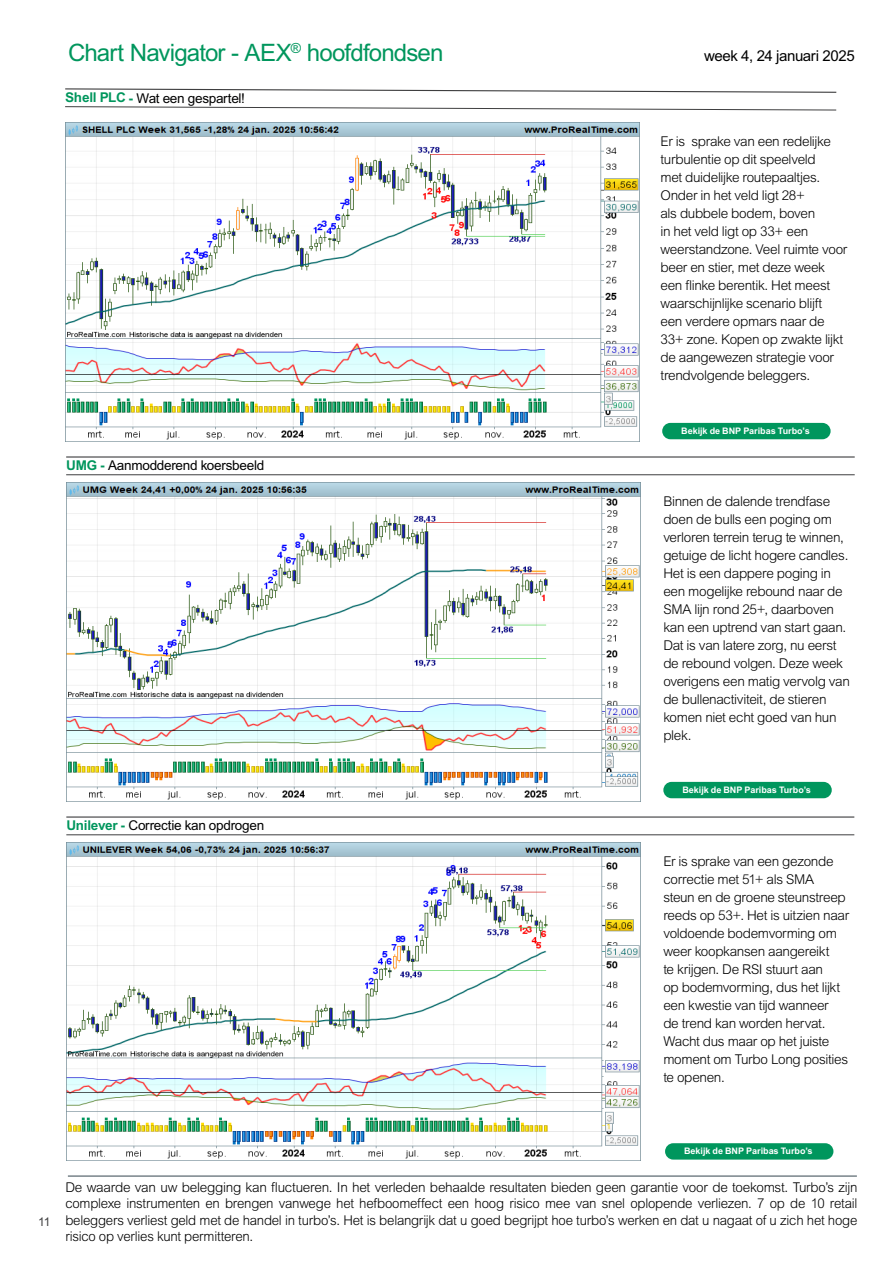
<style>
.page{position:relative;width:893px;height:1263px;background:#fff}
.page>*{position:absolute;margin:0;border:0;box-sizing:border-box;transform-origin:0 0}
.Heading_Table_Double{font:24px "Arial MT Std";letter-spacing:-.035em;color:#00965d}
.Heading_Table_Double-2{font:15px "Arial MT Std";letter-spacing:-.025em;color:#000}
.Body{font:300 13.5px/18px "Arial MT Std";letter-spacing:-.025em;color:#000}
.t1{font:13.5px "Arial MT Std";letter-spacing:-.02em;color:#000}
.t2{font:12px "Arial MT Std";color:#3e3e3f}
.t3{font:700 9px "Arial MT Std";color:#fff}
.s1{font-weight:700;color:#00965d}
</style>
<div class="page">
<hr style="left:68px;top:1175px;width:789px;height:2px;background:#78848a">
<hr style="left:66px;top:816px;width:788px;height:2px;background:#3e3e3f">
<hr style="left:66px;top:834px;width:788px;height:1px;background:#3e3e3f">
<img style="left:66px;top:842px;width:574px;height:319px">
<div style="left:665px;top:1143px;width:168px;height:16px;background:#00965d;border-radius:8px"></div>
<hr style="left:66px;top:456px;width:789px;height:2px;background:#3e3e3f">
<hr style="left:66px;top:474px;width:789px;height:1px;background:#3e3e3f">
<img style="left:66px;top:483px;width:574px;height:319px">
<div style="left:663px;top:782px;width:169px;height:16px;background:#00965d;border-radius:8px"></div>
<svg style="left:65px;top:88px;width:772px;height:5px"></svg>
<svg style="left:65px;top:106px;width:772px;height:4px"></svg>
<img style="left:65px;top:122px;width:574px;height:319px">
<div style="left:662px;top:423px;width:169px;height:16px;background:#00965d;border-radius:8px"></div>
<p class="Heading_Table_Double" style="left:68px;top:39px;width:377px">Chart Navigator - AEX<sup>®</sup> hoofdfondsen</p>
<p class="Heading_Table_Double-2" style="left:704px;top:47px;width:152px">week 4, 24 januari 2025</p>
<p class="t1" style="left:65px;top:90px;width:181px"><span class="s1">Shell PLC -</span> Wat een gespartel!</p>
<p class="t1" style="left:66px;top:458px;width:200px"><span class="s1">UMG -</span> Aanmodderend koersbeeld</p>
<p class="t1" style="left:66px;top:818px;width:199px"><span class="s1">Unilever -</span> Correctie kan opdrogen</p>
<p class="Body" style="left:660px;top:133px;width:188px">Er is sprake van een redelijke turbulentie op dit speelveld<br>met duidelijke routepaaltjes.<br>Onder in het veld ligt 28+<br>als dubbele bodem, boven<br>in het veld ligt op 33+ een weerstandzone. Veel ruimte voor beer en stier, met deze week een flinke berentik. Het meest waarschijnlijke scenario blijft een verdere opmars naar de<br>33+ zone. Kopen op zwakte lijkt de aangewezen strategie voor trendvolgende beleggers.</p>
<p class="t3" style="left:681px;top:425px;width:130px">Bekijk de BNP Paribas Turbo’s</p>
<p class="Body" style="left:663px;top:493px;width:188px">Binnen de dalende trendfase doen de bulls een poging om verloren terrein terug te winnen, getuige de licht hogere candles.<br>Het is een dappere poging in een mogelijke rebound naar de<br>SMA lijn rond 25+, daarboven kan een uptrend van start gaan.<br>Dat is van latere zorg, nu eerst de rebound volgen. Deze week overigens een matig vervolg van de bullenactiviteit, de stieren komen niet echt goed van hun plek.</p>
<p class="t3" style="left:682px;top:784px;width:130px">Bekijk de BNP Paribas Turbo’s</p>
<p class="Body" style="left:663px;top:853px;width:187px">Er is sprake van een gezonde correctie met 51+ als SMA<br>steun en de groene steunstreep reeds op 53+. Het is uitzien naar voldoende bodemvorming om weer koopkansen aangereikt<br>te krijgen. De RSI stuurt aan<br>op bodemvorming, dus het lijkt een kwestie van tijd wanneer<br>de trend kan worden hervat.<br>Wacht dus maar op het juiste moment om Turbo Long posities te openen.</p>
<p class="t2" style="left:38px;top:1215px;width:14px">11</p>
<p class="t3" style="left:684px;top:1146px;width:130px">Bekijk de BNP Paribas Turbo’s</p>
<p class="Body" style="left:65px;top:1179px;width:794px;line-height:16.5px;text-align:justify">De waarde van uw belegging kan fluctueren. In het verleden behaalde resultaten bieden geen garantie voor de toekomst. Turbo’s zijn complexe instrumenten en brengen vanwege het hefboomeffect een hoog risico mee van snel oplopende verliezen. 7 op de 10 retail beleggers verliest geld met de handel in turbo’s. Het is belangrijk dat u goed begrijpt hoe turbo’s werken en dat u nagaat of u zich het hoge risico op verlies kunt permitteren.</p>
</div>
